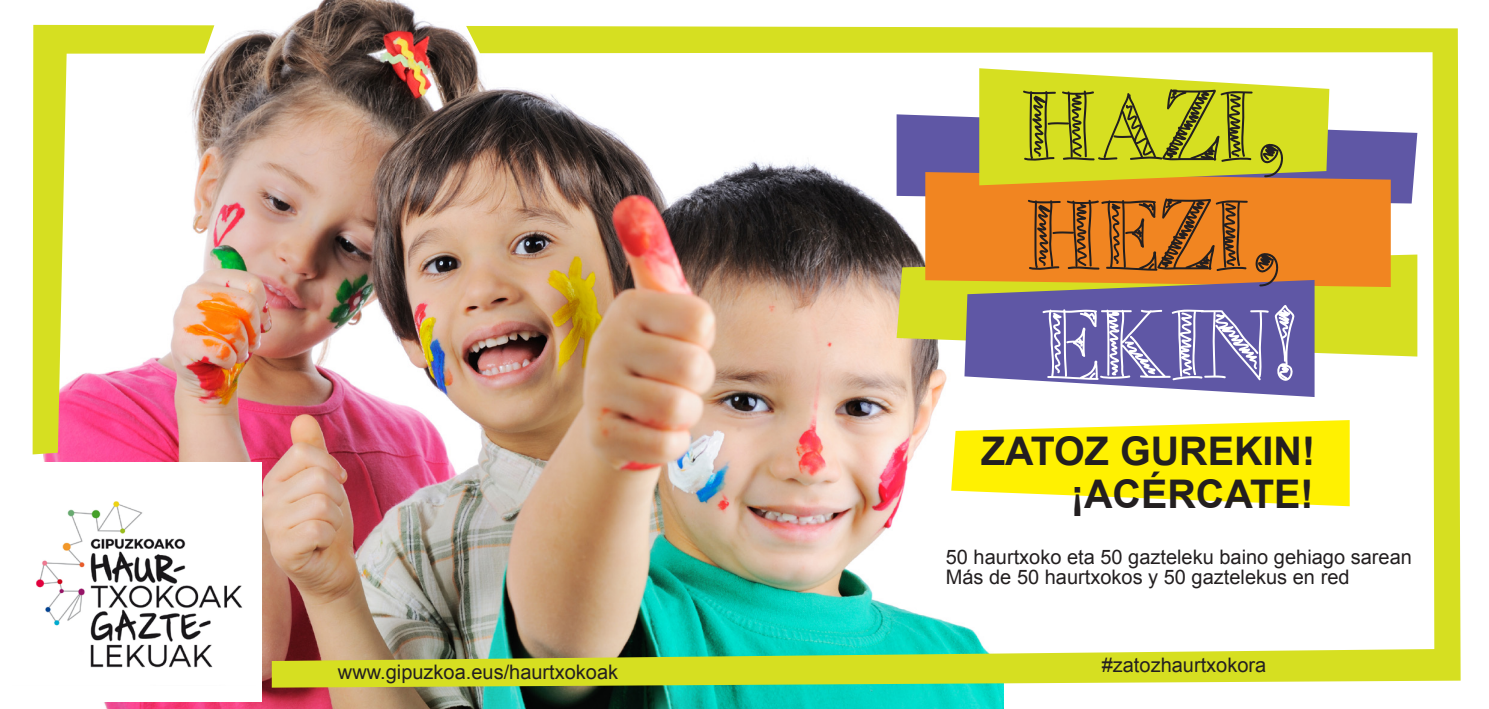
<style>
.page{position:relative;width:1489px;height:709px;background:#fff}
.page>*{position:absolute;margin:0;border:0;box-sizing:border-box;transform-origin:0 0}
.t1{font:100.75px "Little Bird";color:#231f20}
.t2{font:100.75px "Little Bird";color:#fff}
.t3{font:700 39.5px "Arial";color:#231f20}
.t4{font:20px "Arial";color:#231f20}
</style>
<div class="page">
<img style="left:32px;top:0;width:971px;height:709px">
<div style="left:12px;top:462px;width:250px;height:240px;background:#fff"></div>
<img style="left:36px;top:501px;width:207px;height:167px">
<svg style="left:33px;top:25px;width:181px;height:429px"></svg>
<img style="left:272px;top:26px;width:1188px;height:661px">
<p class="t1" style="left:1016px;top:72px;width:263px">HAZI,</p>
<p class="t1" style="left:1021px;top:181px;width:253px">HEZI,</p>
<p class="t2" style="left:1035px;top:291px;width:255px">EKIN!</p>
<p class="t3" style="left:981px;top:425px;width:336px">ZATOZ GUREKIN!</p>
<p class="t3" style="left:1070px;top:468px;width:244px">¡ACÉRCATE!</p>
<p class="t4" style="left:945px;top:544px;width:467px">50 haurtxoko eta 50 gazteleku baino gehiago sarean</p>
<p class="t4" style="left:945px;top:564px;width:405px">Más de 50 haurtxokos y 50 gaztelekus en red</p>
<p class="t4" style="left:338px;top:659px;width:282px">www.gipuzkoa.eus/haurtxokoak</p>
<p class="t4" style="left:1101px;top:652px;width:166px">#zatozhaurtxokora</p>
</div>
